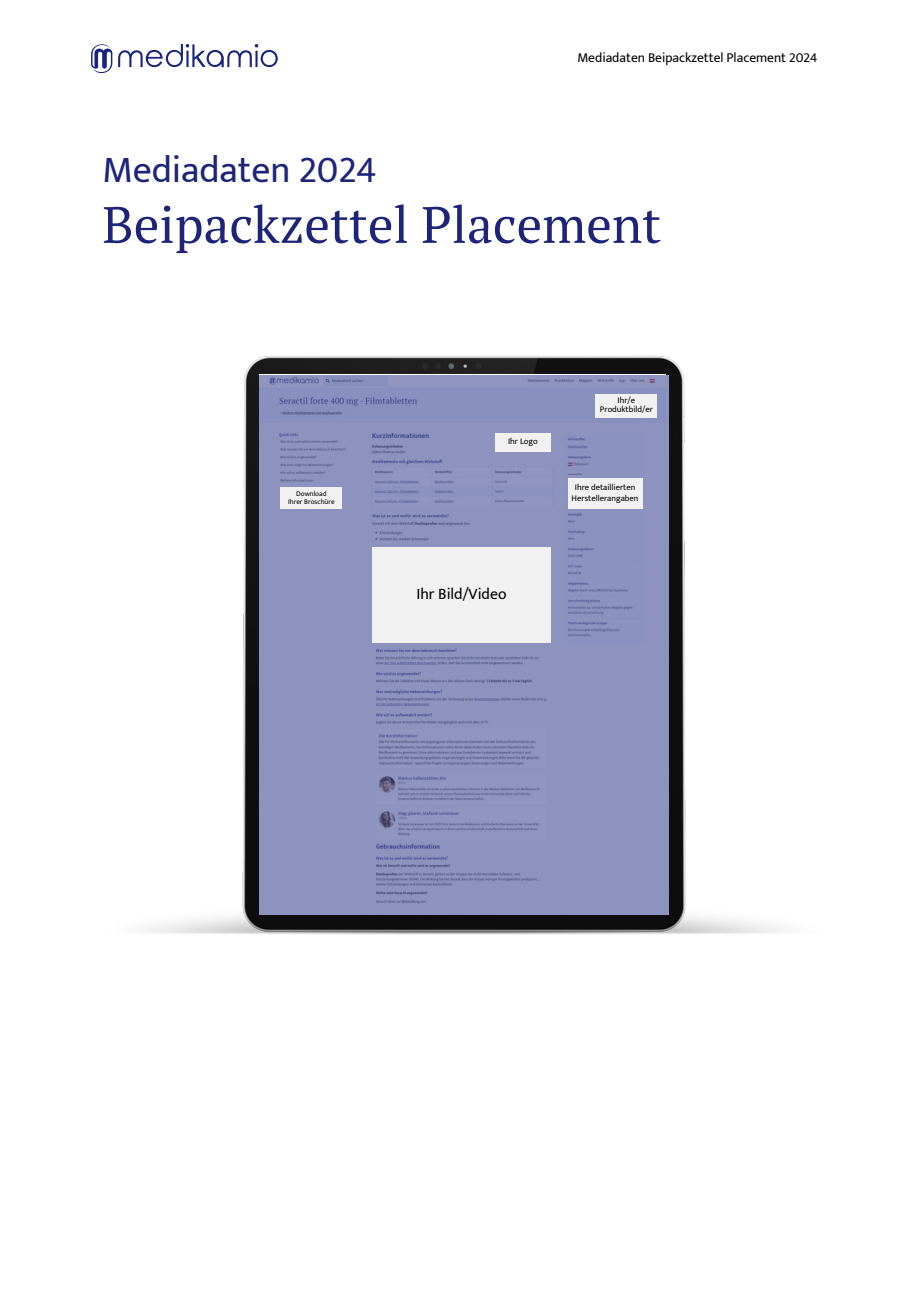
<style>
.page{position:relative;width:906px;height:1289px;background:#fff}
.page>*{position:absolute;margin:0;border:0;box-sizing:border-box;transform-origin:0 0}
.t1{font:51px "PT Serif";color:#1d2479}
.t2{font:37.5px "Mukta";color:#1d2479}
.t3{font:15.75px "Mukta";color:#000}
.t4{font:13.5px "Mukta";color:#000}
.t5{font:8.55px/9.3px "Mukta";color:#000;text-align:center}
.t6{font:7.2px/7.2px "Mukta";color:#000;text-align:center}
</style>
<div class="page">
<img style="left:142px;top:355px;width:643px;height:579px">
<svg style="left:259px;top:375px;width:409px;height:539px;background:#8a91bc"></svg>
<div style="left:595px;top:393px;width:62px;height:24px;background:#f1f1f1"></div>
<div style="left:495px;top:433px;width:55px;height:18px;background:#f1f1f1"></div>
<div style="left:372px;top:546px;width:178px;height:96px;background:#f1f1f1"></div>
<div style="left:281px;top:487px;width:61px;height:21px;background:#f1f1f1"></div>
<div style="left:568px;top:478px;width:74px;height:30px;background:#f1f1f1"></div>
<svg style="left:91px;top:44px;width:21px;height:29px"></svg>
<svg style="left:118px;top:44px;width:160px;height:23px"></svg>
<p class="t4" style="left:577px;top:49px;width:241px">Mediadaten Beipackzettel Placement 2024</p>
<h2 class="t2" style="left:102px;top:147px;width:276px">Mediadaten 2024</h2>
<h2 class="t1" style="left:102px;top:190px;width:560px">Beipackzettel Placement</h2>
<h5 class="t5" style="left:508px;top:436px;width:31px">Ihr Logo</h5>
<h4 class="t5" style="left:600px;top:395px;width:54px">Ihr/e<br>Produktbild/er</h4>
<h4 class="t6" style="left:288px;top:490px;width:48px">Download<br>Ihrer Broschüre</h4>
<p class="t5" style="left:571px;top:481px;width:68px;line-height:11.6px">Ihre detaillierten<br>Herstellerangaben</p>
<p class="t3" style="left:416px;top:584px;width:92px">Ihr Bild/Video</p>
</div>
